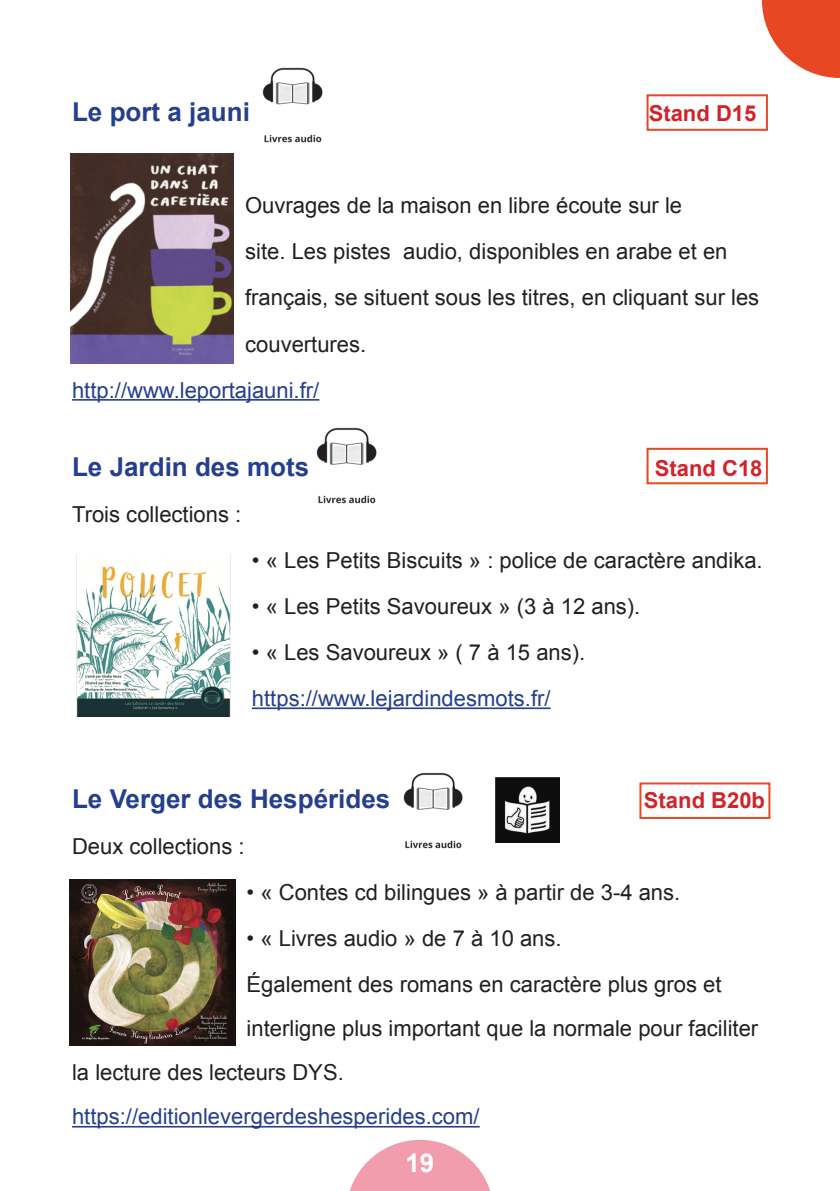
<style>
.page{position:relative;width:840px;height:1191px;background:#fff}
.page>*{position:absolute;margin:0;border:0;box-sizing:border-box;transform-origin:0 0}
.Corps_1{font:700 26px "Arial";color:#253f8e}
.t1{font:700 26px "Arial";color:#fff}
.Corps_1-2{font:22px/46px "Arial";color:#231f20}
.Corps_1-3{font:22px "Arial";color:#253f8e}
.Corps_1-4{font:700 22px "Arial";color:#d1232a}
</style>
<div class="page">
<svg style="left:350px;top:1139px;width:140px;height:52px"></svg>
<svg style="left:762px;top:0;width:77px;height:78px"></svg>
<hr style="left:72px;top:399px;width:247px;height:2px;background:#253f8e">
<hr style="left:252px;top:707px;width:298px;height:2px;background:#253f8e">
<hr style="left:72px;top:1126px;width:407px;height:1px;background:#253f8e">
<div style="left:639px;top:782px;width:131px;height:37px;border:2px solid #e84724"></div>
<img style="left:262px;top:67px;width:61px;height:76px">
<img style="left:316px;top:427px;width:61px;height:77px">
<img style="left:403px;top:772px;width:60px;height:77px">
<img style="left:495px;top:778px;width:64px;height:64px">
<img style="left:71px;top:153px;width:163px;height:210px">
<img style="left:76px;top:554px;width:155px;height:163px">
<img style="left:69px;top:879px;width:166px;height:166px">
<div style="left:646px;top:94px;width:121px;height:37px;border:2px solid #e84724"></div>
<div style="left:646px;top:448px;width:121px;height:36px;border:2px solid #e84724"></div>
<p class="Corps_1" style="left:72px;top:95px;width:179px">Le port a jauni</p>
<p class="Corps_1-4" style="left:648px;top:99px;width:109px">Stand D15</p>
<p class="Corps_1-2" style="left:245px;top:183px;width:515px">Ouvrages de la maison en libre écoute sur le<br>site. Les pistes audio, disponibles en arabe et en français, se situent sous les titres, en cliquant sur les couvertures.</p>
<p class="Corps_1-3" style="left:72px;top:375px;width:248px">http://www.leportajauni.fr/</p>
<p class="Corps_1" style="left:72px;top:449px;width:238px">Le Jardin des mots</p>
<p class="Corps_1-4" style="left:654px;top:453px;width:109px">Stand C18</p>
<p class="Corps_1-2" style="left:72px;top:491px;width:171px">Trois collections :</p>
<p class="Corps_1-2" style="left:252px;top:537px;width:512px">• « Les Petits Biscuits » : police de caractère andika.</p>
<p class="Corps_1-2" style="left:252px;top:583px;width:390px">• « Les Petits Savoureux » (3 à 12 ans).</p>
<p class="Corps_1-2" style="left:252px;top:629px;width:334px">• « Les Savoureux » ( 7 à 15 ans).</p>
<p class="Corps_1-3" style="left:252px;top:684px;width:300px">https://www.lejardindesmots.fr/</p>
<p class="Corps_1" style="left:72px;top:782px;width:319px">Le Verger des Hespérides</p>
<p class="Corps_1-4" style="left:643px;top:786px;width:123px">Stand B20b</p>
<p class="Corps_1-2" style="left:72px;top:823px;width:174px">Deux collections :</p>
<p class="Corps_1-2" style="left:246px;top:869px;width:435px">• « Contes cd bilingues » à partir de 3-4 ans.</p>
<p class="Corps_1-2" style="left:246px;top:915px;width:316px">• « Livres audio » de 7 à 10 ans.</p>
<p class="Corps_1-2" style="left:246px;top:961px;width:476px">Également des romans en caractère plus gros et</p>
<p class="Corps_1-2" style="left:246px;top:1005px;width:513px">interligne plus important que la normale pour faciliter</p>
<p class="Corps_1-2" style="left:72px;top:1049px;width:273px">la lecture des lecteurs DYS.</p>
<p class="Corps_1-3" style="left:72px;top:1102px;width:409px">https://editionlevergerdeshesperides.com/</p>
<p class="t1" style="left:405px;top:1145px;width:30px">19</p>
</div>
